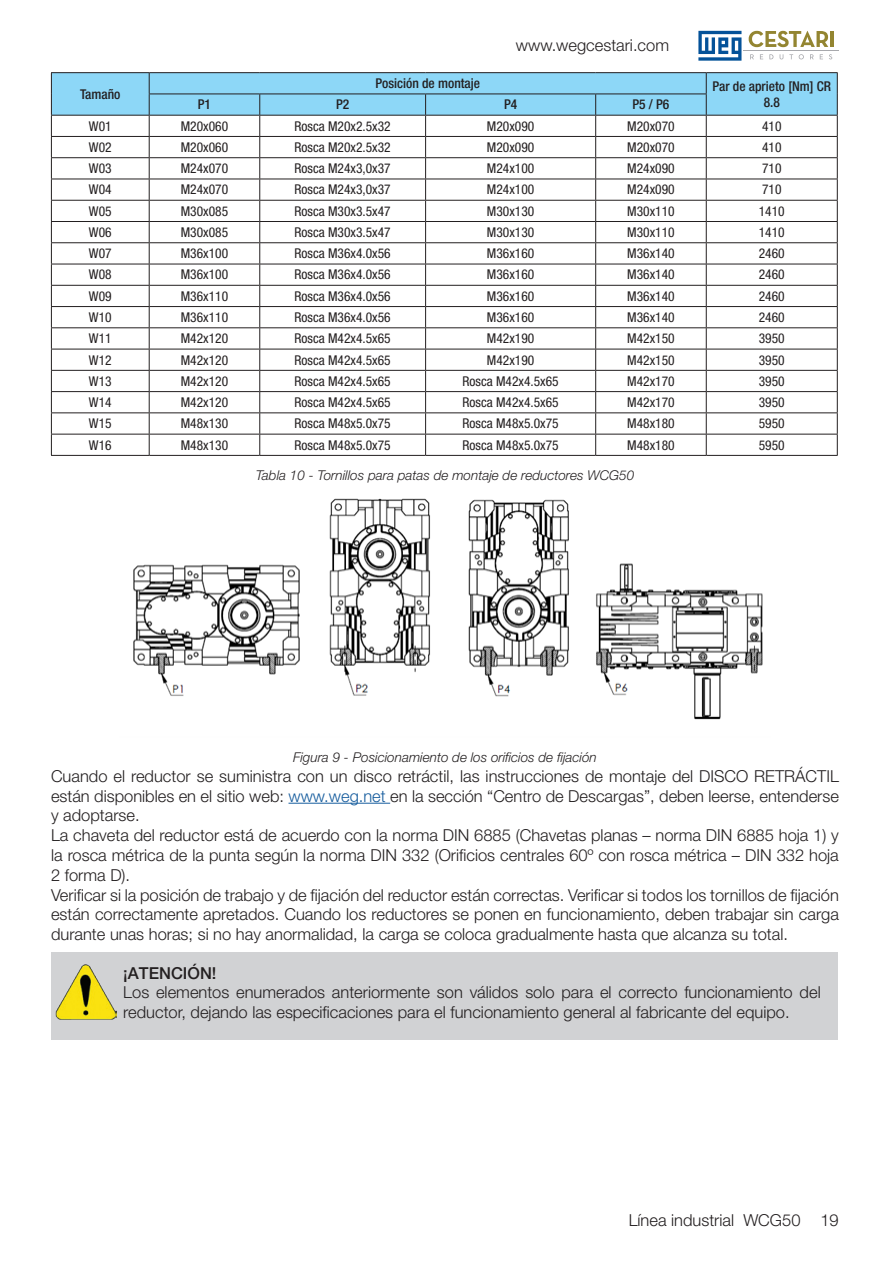
<style>
.page{position:relative;width:893px;height:1263px;background:#fff}
.page>*{position:absolute;margin:0;border:0;box-sizing:border-box;transform-origin:0 0}
.t1{font:300 16.5px/19.8px "Helvetica Neue LT Pro";color:#231f20;text-align:justify}
.t2{font:500 16.5px "Helvetica Neue LT Pro";color:#231f20}
.t3{font:condensed 13.5px "Helvetica Neue LT Pro";color:#231f20}
.t4{font:italic 300 13.5px "Helvetica Neue LT Pro";color:#231f20}
.t5{font:500 condensed 13.5px "Helvetica Neue LT Pro";color:#231f20}
.s1{color:#175d9e}
</style>
<div class="page">
<svg style="left:698px;top:31px;width:43px;height:30px"></svg>
<svg style="left:750px;top:54px;width:4px;height:5px"></svg>
<svg style="left:760px;top:54px;width:3px;height:5px"></svg>
<svg style="left:769px;top:54px;width:4px;height:5px"></svg>
<svg style="left:799px;top:54px;width:5px;height:5px"></svg>
<svg style="left:810px;top:54px;width:4px;height:5px"></svg>
<svg style="left:820px;top:54px;width:3px;height:5px"></svg>
<svg style="left:829px;top:54px;width:3px;height:5px"></svg>
<hr style="left:744px;top:51px;width:95px;height:1px;background:#a8a9ad">
<svg style="left:749px;top:31px;width:79px;height:16px"></svg>
<hr style="left:830px;top:31px;width:4px;height:16px;background:#938531">
<hr style="left:288px;top:803px;width:102px;height:1px;background:#175d9e">
<hr style="left:51px;top:72px;width:98px;height:1px;background:#231f20">
<hr style="left:149px;top:72px;width:111px;height:1px;background:#231f20">
<hr style="left:260px;top:72px;width:166px;height:1px;background:#231f20">
<hr style="left:426px;top:72px;width:170px;height:1px;background:#231f20">
<hr style="left:596px;top:72px;width:110px;height:1px;background:#231f20">
<hr style="left:706px;top:72px;width:132px;height:1px;background:#231f20">
<svg style="left:51px;top:73px;width:787px;height:382px"></svg>
<hr style="left:51px;top:455px;width:98px;height:1px;background:#231f20">
<hr style="left:149px;top:455px;width:111px;height:1px;background:#231f20">
<hr style="left:260px;top:455px;width:166px;height:1px;background:#231f20">
<hr style="left:426px;top:455px;width:170px;height:1px;background:#231f20">
<hr style="left:596px;top:455px;width:110px;height:1px;background:#231f20">
<hr style="left:706px;top:455px;width:132px;height:1px;background:#231f20">
<img style="left:133px;top:498px;width:630px;height:222px">
<div style="left:51px;top:952px;width:787px;height:87px;background:#d1d2d4"></div>
<img style="left:55px;top:964px;width:62px;height:55px">
<p class="t5" style="left:80px;top:86px;width:42px">Tamaño</p>
<p class="t1" style="left:516px;top:35px;width:155px">www.wegcestari.com</p>
<p class="t5" style="left:375px;top:75px;width:106px">Posición de montaje</p>
<p class="t5" style="left:712px;top:78px;width:120px">Par de aprieto [Nm] CR</p>
<p class="t5" style="left:198px;top:97px;width:15px">P1</p>
<p class="t5" style="left:336px;top:97px;width:15px">P2</p>
<p class="t5" style="left:504px;top:97px;width:15px">P4</p>
<p class="t5" style="left:632px;top:97px;width:38px">P5 / P6</p>
<p class="t5" style="left:764px;top:94px;width:18px">8.8</p>
<p class="t3" style="left:89px;top:118px;width:24px">W01</p>
<p class="t3" style="left:181px;top:118px;width:49px">M20x060</p>
<p class="t3" style="left:295px;top:118px;width:98px">Rosca M20x2.5x32</p>
<p class="t3" style="left:487px;top:118px;width:49px">M20x090</p>
<p class="t3" style="left:627px;top:118px;width:49px">M20x070</p>
<p class="t3" style="left:762px;top:118px;width:21px">410</p>
<p class="t3" style="left:89px;top:139px;width:24px">W02</p>
<p class="t3" style="left:181px;top:139px;width:49px">M20x060</p>
<p class="t3" style="left:295px;top:139px;width:98px">Rosca M20x2.5x32</p>
<p class="t3" style="left:487px;top:139px;width:49px">M20x090</p>
<p class="t3" style="left:627px;top:139px;width:49px">M20x070</p>
<p class="t3" style="left:762px;top:139px;width:21px">410</p>
<p class="t3" style="left:89px;top:160px;width:24px">W03</p>
<p class="t3" style="left:181px;top:160px;width:49px">M24x070</p>
<p class="t3" style="left:295px;top:160px;width:98px">Rosca M24x3,0x37</p>
<p class="t3" style="left:487px;top:160px;width:49px">M24x100</p>
<p class="t3" style="left:627px;top:160px;width:49px">M24x090</p>
<p class="t3" style="left:762px;top:160px;width:21px">710</p>
<p class="t3" style="left:89px;top:182px;width:24px">W04</p>
<p class="t3" style="left:181px;top:182px;width:49px">M24x070</p>
<p class="t3" style="left:295px;top:182px;width:98px">Rosca M24x3,0x37</p>
<p class="t3" style="left:487px;top:182px;width:49px">M24x100</p>
<p class="t3" style="left:627px;top:182px;width:49px">M24x090</p>
<p class="t3" style="left:762px;top:182px;width:21px">710</p>
<p class="t3" style="left:89px;top:203px;width:24px">W05</p>
<p class="t3" style="left:181px;top:203px;width:49px">M30x085</p>
<p class="t3" style="left:295px;top:203px;width:98px">Rosca M30x3.5x47</p>
<p class="t3" style="left:487px;top:203px;width:49px">M30x130</p>
<p class="t3" style="left:627px;top:203px;width:49px">M30x110</p>
<p class="t3" style="left:759px;top:203px;width:27px">1410</p>
<p class="t3" style="left:89px;top:224px;width:24px">W06</p>
<p class="t3" style="left:181px;top:224px;width:49px">M30x085</p>
<p class="t3" style="left:295px;top:224px;width:98px">Rosca M30x3.5x47</p>
<p class="t3" style="left:487px;top:224px;width:49px">M30x130</p>
<p class="t3" style="left:627px;top:224px;width:49px">M30x110</p>
<p class="t3" style="left:759px;top:224px;width:27px">1410</p>
<p class="t3" style="left:89px;top:245px;width:24px">W07</p>
<p class="t3" style="left:181px;top:245px;width:49px">M36x100</p>
<p class="t3" style="left:295px;top:245px;width:98px">Rosca M36x4.0x56</p>
<p class="t3" style="left:487px;top:245px;width:49px">M36x160</p>
<p class="t3" style="left:627px;top:245px;width:49px">M36x140</p>
<p class="t3" style="left:759px;top:245px;width:27px">2460</p>
<p class="t3" style="left:89px;top:267px;width:24px">W08</p>
<p class="t3" style="left:181px;top:267px;width:49px">M36x100</p>
<p class="t3" style="left:295px;top:267px;width:98px">Rosca M36x4.0x56</p>
<p class="t3" style="left:487px;top:267px;width:49px">M36x160</p>
<p class="t3" style="left:627px;top:267px;width:49px">M36x140</p>
<p class="t3" style="left:759px;top:267px;width:27px">2460</p>
<p class="t3" style="left:89px;top:288px;width:24px">W09</p>
<p class="t3" style="left:181px;top:288px;width:49px">M36x110</p>
<p class="t3" style="left:295px;top:288px;width:98px">Rosca M36x4.0x56</p>
<p class="t3" style="left:487px;top:288px;width:49px">M36x160</p>
<p class="t3" style="left:627px;top:288px;width:49px">M36x140</p>
<p class="t3" style="left:759px;top:288px;width:27px">2460</p>
<p class="t3" style="left:89px;top:309px;width:24px">W10</p>
<p class="t3" style="left:181px;top:309px;width:49px">M36x110</p>
<p class="t3" style="left:295px;top:309px;width:98px">Rosca M36x4.0x56</p>
<p class="t3" style="left:487px;top:309px;width:49px">M36x160</p>
<p class="t3" style="left:627px;top:309px;width:49px">M36x140</p>
<p class="t3" style="left:759px;top:309px;width:27px">2460</p>
<p class="t3" style="left:89px;top:330px;width:24px">W11</p>
<p class="t3" style="left:181px;top:330px;width:49px">M42x120</p>
<p class="t3" style="left:295px;top:330px;width:98px">Rosca M42x4.5x65</p>
<p class="t3" style="left:487px;top:330px;width:49px">M42x190</p>
<p class="t3" style="left:627px;top:330px;width:49px">M42x150</p>
<p class="t3" style="left:759px;top:330px;width:27px">3950</p>
<p class="t3" style="left:89px;top:352px;width:24px">W12</p>
<p class="t3" style="left:181px;top:352px;width:49px">M42x120</p>
<p class="t3" style="left:295px;top:352px;width:98px">Rosca M42x4.5x65</p>
<p class="t3" style="left:487px;top:352px;width:49px">M42x190</p>
<p class="t3" style="left:627px;top:352px;width:49px">M42x150</p>
<p class="t3" style="left:759px;top:352px;width:27px">3950</p>
<p class="t3" style="left:89px;top:373px;width:24px">W13</p>
<p class="t3" style="left:181px;top:373px;width:49px">M42x120</p>
<p class="t3" style="left:295px;top:373px;width:98px">Rosca M42x4.5x65</p>
<p class="t3" style="left:463px;top:373px;width:98px">Rosca M42x4.5x65</p>
<p class="t3" style="left:627px;top:373px;width:49px">M42x170</p>
<p class="t3" style="left:759px;top:373px;width:27px">3950</p>
<p class="t3" style="left:89px;top:394px;width:24px">W14</p>
<p class="t3" style="left:181px;top:394px;width:49px">M42x120</p>
<p class="t3" style="left:295px;top:394px;width:98px">Rosca M42x4.5x65</p>
<p class="t3" style="left:463px;top:394px;width:98px">Rosca M42x4.5x65</p>
<p class="t3" style="left:627px;top:394px;width:49px">M42x170</p>
<p class="t3" style="left:759px;top:394px;width:27px">3950</p>
<p class="t3" style="left:89px;top:416px;width:24px">W15</p>
<p class="t3" style="left:181px;top:416px;width:49px">M48x130</p>
<p class="t3" style="left:295px;top:416px;width:98px">Rosca M48x5.0x75</p>
<p class="t3" style="left:463px;top:416px;width:98px">Rosca M48x5.0x75</p>
<p class="t3" style="left:627px;top:416px;width:49px">M48x180</p>
<p class="t3" style="left:759px;top:416px;width:27px">5950</p>
<p class="t3" style="left:89px;top:437px;width:24px">W16</p>
<p class="t3" style="left:181px;top:437px;width:49px">M48x130</p>
<p class="t3" style="left:295px;top:437px;width:98px">Rosca M48x5.0x75</p>
<p class="t3" style="left:463px;top:437px;width:98px">Rosca M48x5.0x75</p>
<p class="t3" style="left:627px;top:437px;width:49px">M48x180</p>
<p class="t3" style="left:759px;top:437px;width:27px">5950</p>
<p class="t4" style="left:256px;top:467px;width:380px">Tabla 10 - Tornillos para patas de montaje de reductores WCG50</p>
<p class="t4" style="left:293px;top:749px;width:305px">Figura 9 - Posicionamiento de los orificios de fijación</p>
<p class="t1" style="left:51px;top:766px;width:789px">Cuando el reductor se suministra con un disco retráctil, las instrucciones de montaje del DISCO RETRÁCTIL están disponibles en el sitio web: <span class="s1">www.weg.net</span> en la sección “Centro de Descargas”, deben leerse, entenderse y adoptarse.</p>
<p class="t1" style="left:51px;top:825px;width:789px">La chaveta del reductor está de acuerdo con la norma DIN 6885 (Chavetas planas – norma DIN 6885 hoja 1) y la rosca métrica de la punta según la norma DIN 332 (Orificios centrales 60º con rosca métrica – DIN 332 hoja 2 forma D).</p>
<p class="t1" style="left:51px;top:884px;width:789px">Verificar si la posición de trabajo y de fijación del reductor están correctas. Verificar si todos los tornillos de fijación están correctamente apretados. Cuando los reductores se ponen en funcionamiento, deben trabajar sin carga durante unas horas; si no hay anormalidad, la carga se coloca gradualmente hasta que alcanza su total.</p>
<p class="t2" style="left:123px;top:963px;width:95px">¡ATENCIÓN!</p>
<p class="t1" style="left:123px;top:982px;width:699px">Los elementos enumerados anteriormente son válidos solo para el correcto funcionamiento del reductor, dejando las especificaciones para el funcionamiento general al fabricante del equipo.</p>
<p class="t1" style="left:629px;top:1210px;width:212px">Línea industrial WCG50 19</p>
</div>
